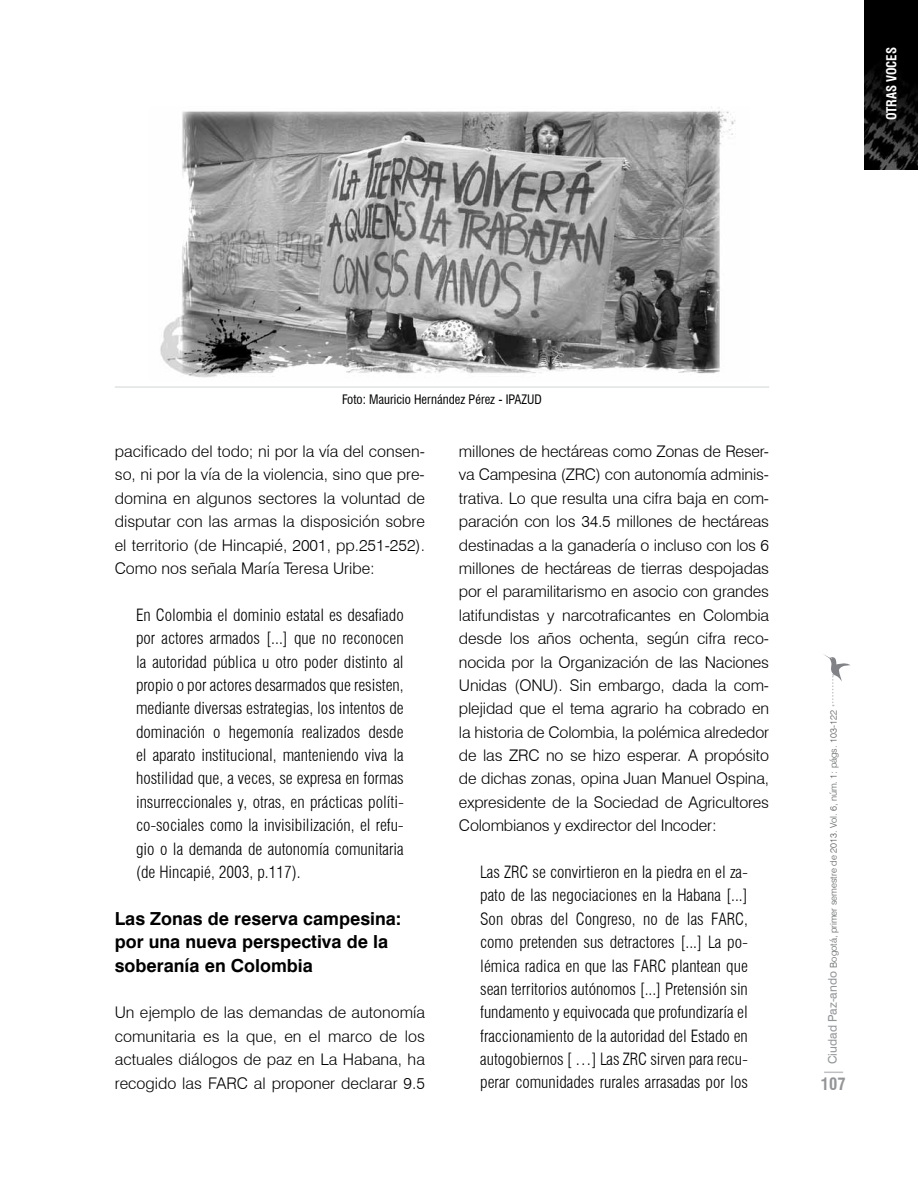
<style>
.page{position:relative;width:918px;height:1188px;background:#fff}
.page>*{position:absolute;margin:0;border:0;box-sizing:border-box;transform-origin:0 0}
.t1{font:700 18px/23.4px "Swiss 721 BT";color:#000}
.t2{font:300 condensed 16.5px/23.4px "Swiss 721 BT";color:#000;text-align:justify}
.t3{font:700 condensed 16.5px "Swiss 721 BT";color:#939598}
.t4{font:300 16.05px/23.4px "Swiss 721 BT";color:#000;text-align:justify}
.t5{font:700 condensed 13.5px "Swiss 721 BT";letter-spacing:-.01em;color:#fff;scale:.96 1}
.t6{font:condensed 12.75px "Swiss 721 BT";color:#000}
.t7{font:300 9.3px "Swiss 721 BT";color:#58595b}
.s1{font-weight:400;font-size:12px;color:#939598}
</style>
<div class="page">
<img style="left:864px;top:0;width:54px;height:170px">
<svg style="left:823px;top:654px;width:28px;height:52px"></svg>
<svg style="left:824px;top:1072px;width:19px;height:1px"></svg>
<img style="left:160px;top:107px;width:576px;height:271px">
<hr style="left:115px;top:387px;width:654px;height:1px;background:#d1d3d4">
<p class="t5" style="left:883px;top:120px;width:77px;rotate:-90deg">OTRAS VOCES</p>
<p class="t5" style="left:884px;top:112px;width:58px;rotate:-90deg">EDITORIAL</p>
<p class="t6" style="left:342px;top:392px;width:201px">Foto: Mauricio Hernández Pérez - IPAZUD</p>
<p class="t4" style="left:115px;top:440px;width:312px">pacificado del todo; ni por la vía del consen&shy;so, ni por la vía de la violencia, sino que pre&shy;domina en algunos sectores la voluntad de disputar con las armas la disposición sobre el territorio (de Hincapié, 2001, pp.251-252).<br>Como nos señala María Teresa Uribe:</p>
<p class="t2" style="left:136px;top:603px;width:269px">En Colombia el dominio estatal es desafiado por actores armados [...] que no reconocen la autoridad pública u otro poder distinto al propio o por actores desarmados que resisten, mediante diversas estrategias, los intentos de dominación o hegemonía realizados desde el aparato institucional, manteniendo viva la hostilidad que, a veces, se expresa en formas insurreccionales y, otras, en prácticas políti&shy;co-sociales como la invisibilización, el refu&shy;gio o la demanda de autonomía comunitaria (de Hincapié, 2003, p.117).</p>
<p class="t1" style="left:115px;top:907px;width:288px">Las Zonas de reserva campesina: por una nueva perspectiva de la soberanía en Colombia</p>
<p class="t4" style="left:115px;top:1001px;width:312px">Un ejemplo de las demandas de autonomía comunitaria es la que, en el marco de los actuales diálogos de paz en La Habana, ha recogido las FARC al proponer declarar 9.5</p>
<p class="t4" style="left:459px;top:440px;width:312px">millones de hectáreas como Zonas de Reser&shy;va Campesina (ZRC) con autonomía adminis&shy;trativa. Lo que resulta una cifra baja en com&shy;paración con los 34.5 millones de hectáreas destinadas a la ganadería o incluso con los 6 millones de hectáreas de tierras despojadas por el paramilitarismo en asocio con grandes latifundistas y narcotraficantes en Colombia desde los años ochenta, según cifra reco&shy;nocida por la Organización de las Naciones Unidas (ONU). Sin embargo, dada la com&shy;plejidad que el tema agrario ha cobrado en la historia de Colombia, la polémica alrededor de las ZRC no se hizo esperar. A propósito de dichas zonas, opina Juan Manuel Ospina, expresidente de la Sociedad de Agricultores Colombianos y exdirector del Incoder:</p>
<p class="t2" style="left:480px;top:860px;width:269px">Las ZRC se convirtieron en la piedra en el za&shy;pato de las negociaciones en la Habana [...] Son obras del Congreso, no de las FARC, como pretenden sus detractores [...] La po&shy;lémica radica en que las FARC plantean que sean territorios autónomos [...] Pretensión sin fundamento y equivocada que profundizaría el fraccionamiento de la autoridad del Estado en autogobiernos [ …] Las ZRC sirven para recu&shy;perar comunidades rurales arrasadas por los</p>
<p class="t7" style="left:828px;top:1064px;width:355px;rotate:-90deg"><span class="s1">Ciudad Paz-ando</span> Bogotá, primer semestre de 2013. Vol. 6, núm. 1: págs. 103-122</p>
<p class="t3" style="left:821px;top:1074px;width:26px">107</p>
</div>
